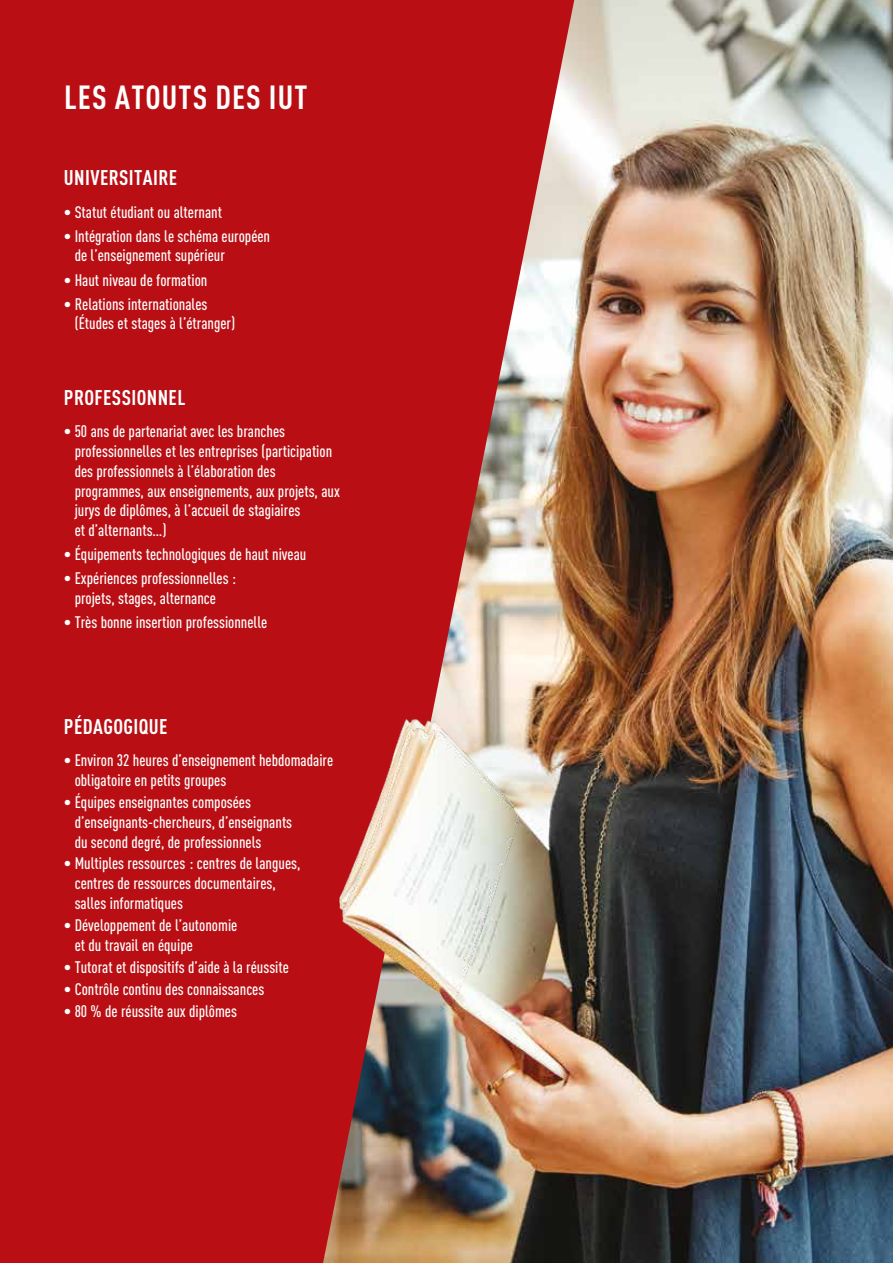
<style>
.page{position:relative;width:893px;height:1263px;background:#fff}
.page>*{position:absolute;margin:0;border:0;box-sizing:border-box;transform-origin:0 0}
.t1{font:700 condensed 33px "DIN Pro";letter-spacing:.035em;color:#fff}
.t2{font:700 condensed 21px "DIN Pro";letter-spacing:.02em;color:#fff}
.t3{font:500 condensed 16.5px/19.8px "DIN Pro";color:#fff}
</style>
<div class="page">
<div style="left:0;top:0;width:152px;height:1263px;background:#b90f14"></div>
<img style="left:152px;top:0;width:741px;height:1263px">
<h1 class="t1" style="left:64px;top:72px;width:245px">LES ATOUTS DES IUT</h1>
<p class="t2" style="left:64px;top:162px;width:115px">UNIVERSITAIRE</p>
<p class="t3" style="left:64px;top:200px;width:160px">• Statut étudiant ou alternant</p>
<p class="t3" style="left:75px;top:225px;width:197px;text-indent:-11px">• Intégration dans le schéma européen de l’enseignement supérieur</p>
<p class="t3" style="left:64px;top:268px;width:145px">• Haut niveau de formation</p>
<p class="t3" style="left:75px;top:292px;width:162px;text-indent:-11px">• Relations internationales (Études et stages à l’étranger)</p>
<p class="t2" style="left:64px;top:381px;width:123px">PROFESSIONNEL</p>
<p class="t3" style="left:75px;top:420px;width:267px;text-indent:-11px">• 50 ans de partenariat avec les branches professionnelles et les entreprises (participation des professionnels à l’élaboration des programmes, aux enseignements, aux projets, aux jurys de diplômes, à l’accueil de stagiaires<br>et d’alternants…)</p>
<p class="t3" style="left:64px;top:543px;width:244px">• Équipements technologiques de haut niveau</p>
<p class="t3" style="left:64px;top:567px;width:174px;text-align:center">• Expériences professionnelles : projets, stages, alternance</p>
<p class="t3" style="left:64px;top:611px;width:205px">• Très bonne insertion professionnelle</p>
<p class="t2" style="left:64px;top:710px;width:105px">PÉDAGOGIQUE</p>
<p class="t3" style="left:75px;top:749px;width:260px;text-indent:-11px">• Environ 32 heures d’enseignement hebdomadaire obligatoire en petits groupes</p>
<p class="t3" style="left:75px;top:791px;width:219px;text-indent:-11px">• Équipes enseignantes composées d’enseignants-chercheurs, d’enseignants du second degré, de professionnels</p>
<p class="t3" style="left:75px;top:852px;width:227px;text-indent:-11px">• Multiples ressources : centres de langues, centres de ressources documentaires, salles informatiques</p>
<p class="t3" style="left:75px;top:914px;width:164px;text-indent:-11px">• Développement de l’autonomie et du travail en équipe</p>
<p class="t3" style="left:64px;top:955px;width:227px">• Tutorat et dispositifs d’aide à la réussite</p>
<p class="t3" style="left:64px;top:977px;width:202px">• Contrôle continu des connaissances</p>
<p class="t3" style="left:64px;top:999px;width:175px">• 80 % de réussite aux diplômes</p>
</div>
